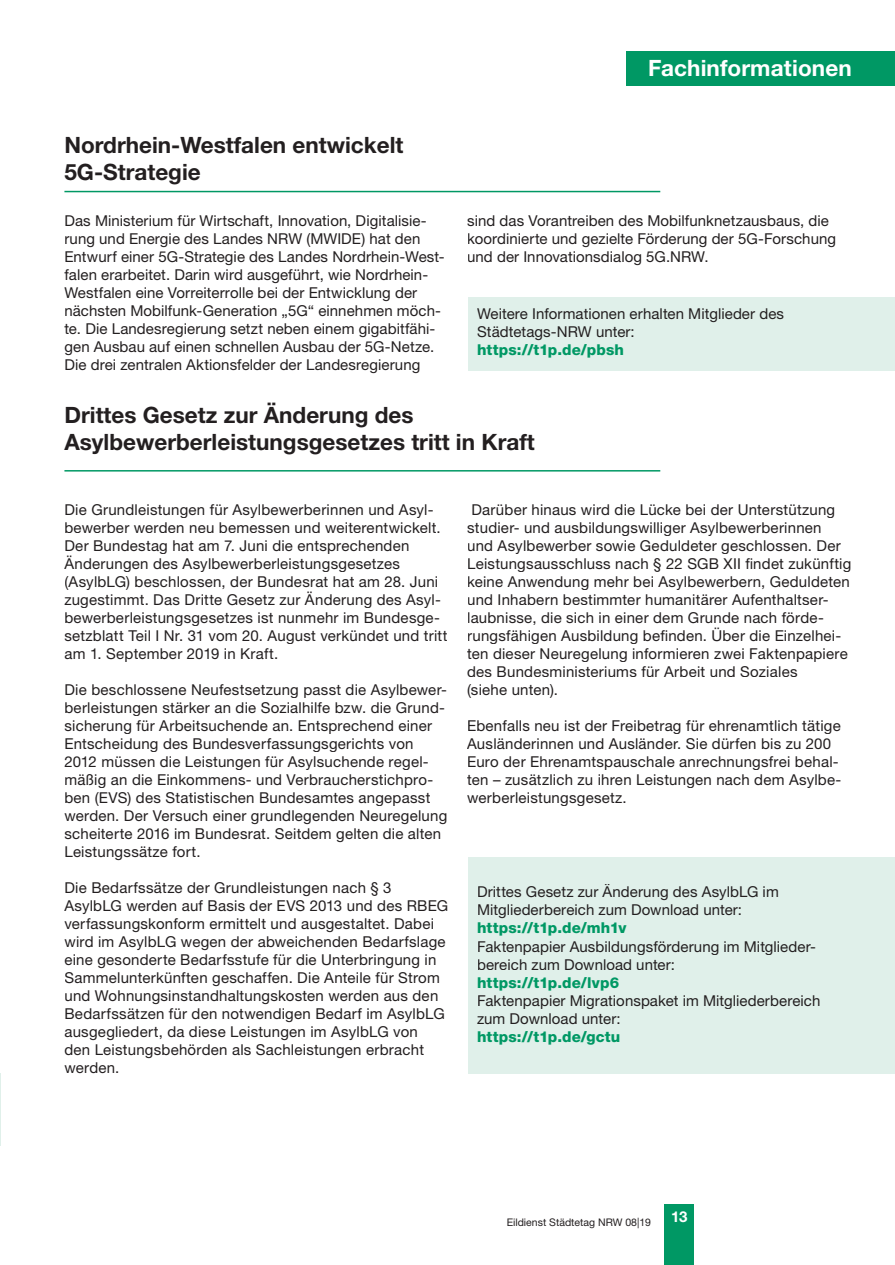
<style>
.page{position:relative;width:895px;height:1265px;background:#fff}
.page>*{position:absolute;margin:0;border:0;box-sizing:border-box;transform-origin:0 0}
.t1{font:700 22.5px/27px "Helvetica Neue LT Pro";color:#231f20}
.t2{font:700 22.5px "Helvetica Neue LT Pro";letter-spacing:.005em;color:#fff}
.t3{font:15px/18px "Helvetica Neue LT Pro";letter-spacing:.015em;color:#231f20}
.t4{font:800 15px "Helvetica Neue LT Pro";letter-spacing:.01em;color:#009864}
.t5{font:700 15px "Helvetica Neue LT Pro";color:#fff}
.t6{font:10.5px "Helvetica Neue LT Pro";color:#231f20}
</style>
<div class="page">
<div style="left:664px;top:1204px;width:30px;height:60px;background:#009864"></div>
<div style="left:626px;top:52px;width:268px;height:34px;background:#009864"></div>
<hr style="left:64px;top:470px;width:596px;height:1px;background:#009864">
<div style="left:468px;top:298px;width:426px;height:73px;background:#e0f0ea"></div>
<hr style="left:64px;top:191px;width:596px;height:1px;background:#009864">
<hr style="left:0;top:1073px;width:1px;height:72px;background:#e0f0ea">
<div style="left:468px;top:857px;width:426px;height:216px;background:#e0f0ea"></div>
<h1 class="t2" style="left:648px;top:54px;width:205px">Fachinformationen</h1>
<h1 class="t1" style="left:64px;top:131px;width:340px">Nordrhein-Westfalen entwickelt<br>5G-Strategie</h1>
<p class="t3" style="left:64px;top:211px;width:381px">Das Ministerium für Wirtschaft, Innovation, Digitalisie&shy;rung und Energie des Landes NRW (MWIDE) hat den Entwurf einer 5G-Strategie des Landes Nordrhein-West&shy;falen erarbeitet. Darin wird ausgeführt, wie Nordrhein-Westfalen eine Vorreiterrolle bei der Entwicklung der nächsten Mobilfunk-Generation „5G“ einnehmen möch&shy;te. Die Landesregierung setzt neben einem gigabitfähi&shy;gen Ausbau auf einen schnellen Ausbau der 5G-Netze.<br>Die drei zentralen Aktionsfelder der Landesregierung</p>
<p class="t3" style="left:467px;top:211px;width:370px">sind das Vorantreiben des Mobilfunknetzausbaus, die koordinierte und gezielte Förderung der 5G-Forschung und der Innovationsdialog 5G.NRW.</p>
<p class="t3" style="left:477px;top:304px;width:308px">Weitere Informationen erhalten Mitglieder des<br>Städtetags-NRW unter:</p>
<p class="t4" style="left:477px;top:341px;width:148px">https://t1p.de/pbsh</p>
<h1 class="t1" style="left:64px;top:401px;width:471px">Drittes Gesetz zur Änderung des<br>Asylbewerberleistungsgesetzes tritt in Kraft</h1>
<p class="t3" style="left:64px;top:500px;width:384px">Die Grundleistungen für Asylbewerberinnen und Asyl&shy;bewerber werden neu bemessen und weiterentwickelt.<br>Der Bundestag hat am 7. Juni die entsprechenden Änderungen des Asylbewerberleistungsgesetzes (AsylbLG) beschlossen, der Bundesrat hat am 28. Juni zugestimmt. Das Dritte Gesetz zur Änderung des Asyl&shy;bewerberleistungsgesetzes ist nunmehr im Bundesge&shy;setzblatt Teil I Nr. 31 vom 20. August verkündet und tritt am 1. September 2019 in Kraft.</p>
<p class="t3" style="left:64px;top:680px;width:384px">Die beschlossene Neufestsetzung passt die Asylbewer&shy;berleistungen stärker an die Sozialhilfe bzw. die Grund&shy;sicherung für Arbeitsuchende an. Entsprechend einer Entscheidung des Bundesverfassungsgerichts von 2012 müssen die Leistungen für Asylsuchende regel&shy;mäßig an die Einkommens- und Verbraucherstichpro&shy;ben (EVS) des Statistischen Bundesamtes angepasst werden. Der Versuch einer grundlegenden Neuregelung scheiterte 2016 im Bundesrat. Seitdem gelten die alten Leistungssätze fort.</p>
<p class="t3" style="left:64px;top:878px;width:385px">Die Bedarfssätze der Grundleistungen nach § 3<br>AsylbLG werden auf Basis der EVS 2013 und des RBEG verfassungskonform ermittelt und ausgestaltet. Dabei wird im AsylbLG wegen der abweichenden Bedarfslage eine gesonderte Bedarfsstufe für die Unterbringung in Sammelunterkünften geschaffen. Die Anteile für Strom und Wohnungsinstandhaltungskosten werden aus den Bedarfssätzen für den notwendigen Bedarf im AsylbLG ausgegliedert, da diese Leistungen im AsylbLG von<br>den Leistungsbehörden als Sachleistungen erbracht werden.</p>
<p class="t3" style="left:467px;top:500px;width:385px">Darüber hinaus wird die Lücke bei der Unterstützung studier- und ausbildungswilliger Asylbewerberinnen<br>und Asylbewerber sowie Geduldeter geschlossen. Der Leistungsausschluss nach § 22 SGB XII findet zukünftig keine Anwendung mehr bei Asylbewerbern, Geduldeten und Inhabern bestimmter humanitärer Aufenthaltser&shy;laubnisse, die sich in einer dem Grunde nach förde&shy;rungsfähigen Ausbildung befinden. Über die Einzelhei&shy;ten dieser Neuregelung informieren zwei Faktenpapiere des Bundesministeriums für Arbeit und Soziales<br>(siehe unten).</p>
<p class="t3" style="left:467px;top:716px;width:375px">Ebenfalls neu ist der Freibetrag für ehrenamtlich tätige Ausländerinnen und Ausländer. Sie dürfen bis zu 200<br>Euro der Ehrenamtspauschale anrechnungsfrei behal&shy;ten – zusätzlich zu ihren Leistungen nach dem Asylbe&shy;werberleistungsgesetz.</p>
<p class="t3" style="left:477px;top:882px;width:303px">Drittes Gesetz zur Änderung des AsylbLG im<br>Mitgliederbereich zum Download unter:</p>
<p class="t4" style="left:477px;top:919px;width:151px">https://t1p.de/mh1v</p>
<p class="t3" style="left:477px;top:936px;width:340px">Faktenpapier Ausbildungsförderung im Mitglieder&shy;bereich zum Download unter:</p>
<p class="t4" style="left:477px;top:973px;width:144px">https://t1p.de/lvp6</p>
<p class="t3" style="left:477px;top:990px;width:345px">Faktenpapier Migrationspaket im Mitgliederbereich zum Download unter:</p>
<p class="t4" style="left:477px;top:1027px;width:145px">https://t1p.de/gctu</p>
<p class="t6" style="left:506px;top:1214px;width:146px">Eildienst Städtetag NRW 08|19</p>
<p class="t5" style="left:671px;top:1207px;width:18px">13</p>
</div>
